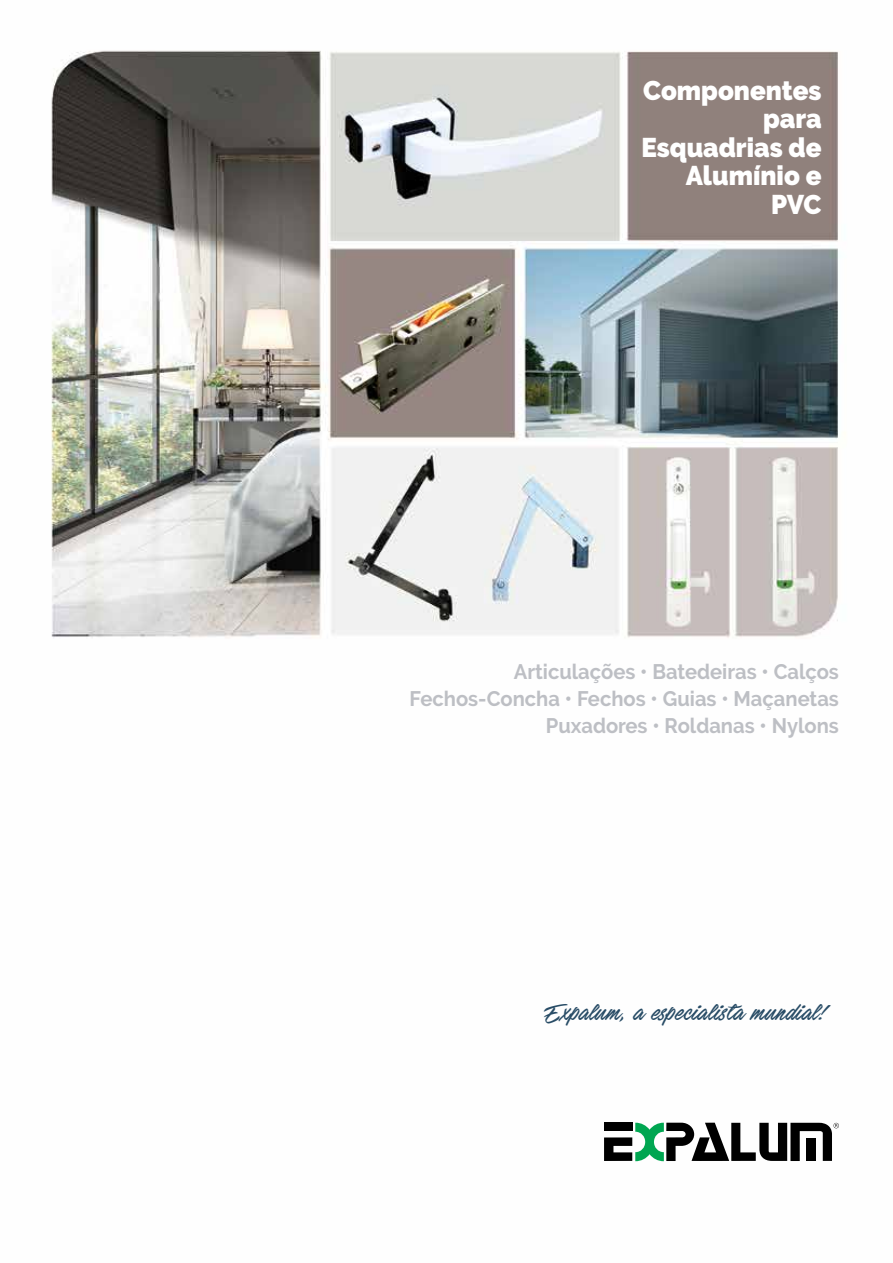
<style>
.page{position:relative;width:893px;height:1263px;background:#fff}
.page>*{position:absolute;margin:0;border:0;box-sizing:border-box;transform-origin:0 0}
.t1{font:900 27px/28.5px "Raleway";color:#fff;text-align:right;scale:.96 1}
.t2{font:27px "Stackyard PERSONALUSE";color:#284c66}
.t3{font:700 21px/27px "Raleway";color:#bdbfc4;text-align:right;scale:.96 1}
</style>
<div class="page">
<img style="left:51px;top:50px;width:787px;height:1112px">
<svg style="left:604px;top:1123px;width:235px;height:38px"></svg>
<p class="t1" style="left:642px;top:76px;width:189px">Componentes para<br>Esquadrias de<br>Alumínio e<br>PVC</p>
<p class="t3" style="left:410px;top:658px;width:449px">Articulações • Batedeiras • Calços<br>Fechos-Concha • Fechos • Guias • Maçanetas<br>Puxadores • Roldanas • Nylons</p>
<p class="t2" style="left:544px;top:999px;width:284px">Expalum, a especialista mundial!</p>
</div>
